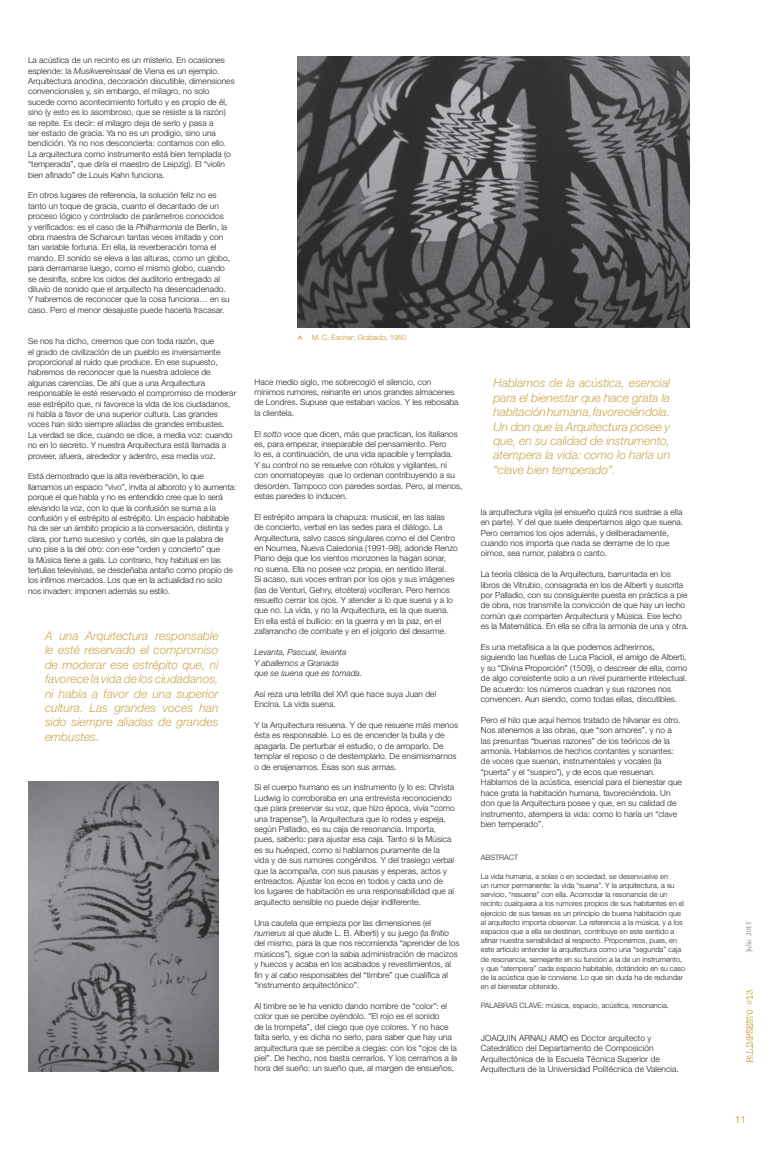
<style>
.page{position:relative;width:774px;height:1151px;background:#fff}
.page>*{position:absolute;margin:0;border:0;box-sizing:border-box;transform-origin:0 0}
.t1{font:italic 300 12px/14.4px "Helvetica Neue";color:#cea54d;text-align:justify}
.t2{font:300 10px "Helvetica Neue";color:#c59326}
.t3{font:9px "Batik";letter-spacing:-.065em;color:#c59326}
.t4{font:300 8.4px/10.4px "Helvetica Neue";color:#231f20}
.t5{font:italic 300 8.4px/10.4px "Helvetica Neue";color:#231f20}
.t6{font:500 8px "Helvetica Neue";color:#c59326}
.t7{font:300 7.4px/9.2px "Helvetica Neue";color:#231f20}
.t8{font:300 7.4px "Helvetica Neue";color:#c59326}
.t9{font:7px "Adobe Caslon Pro";color:#76787b}
.s1{font-style:italic}
</style>
<div class="page">
<img style="left:297px;top:56px;width:392px;height:271px">
<img style="left:28px;top:781px;width:190px;height:290px">
<p class="t4" style="left:28px;top:55px;width:208px">La acústica de un recinto es un misterio. En ocasiones esplende: la <span class="s1">Musikvereinsaal</span> de Viena es un ejemplo.<br>Arquitectura anodina, decoración discutible, dimensiones convencionales y, sin embargo, el milagro, no solo sucede como acontecimiento fortuito y es propio de él, sino (y esto es lo asombroso, que se resiste a la razón) se repite. Es decir: el milagro deja de serlo y pasa a<br>ser estado de gracia. Ya no es un prodigio, sino una bendición. Ya no nos desconcierta: contamos con ello.<br>La arquitectura como instrumento está bien templada (o “temperada”, que diría el maestro de Leipzig). El “violín bien afinado” de Louis Kahn funciona.</p>
<p class="t4" style="left:28px;top:190px;width:203px">En otros lugares de referencia, la solución feliz no es tanto un toque de gracia, cuanto el decantado de un proceso lógico y controlado de parámetros conocidos<br>y verificados: es el caso de la <span class="s1">Philharmonia</span> de Berlín, la obra maestra de Scharoun tantas veces imitada y con tan variable fortuna. En ella, la reverberación toma el mando. El sonido se eleva a las alturas, como un globo, para derramarse luego, como el mismo globo, cuando se desinfla, sobre los oídos del auditorio entregado al diluvio de sonido que el arquitecto ha desencadenado.<br>Y habremos de reconocer que la cosa funciona… en su caso. Pero el menor desajuste puede hacerla fracasar.</p>
<p class="t4" style="left:28px;top:336px;width:210px">Se nos ha dicho, creemos que con toda razón, que<br>el grado de civilización de un pueblo es inversamente proporcional al ruido que produce. En ese supuesto, habremos de reconocer que la nuestra adolece de algunas carencias. De ahí que a una Arquitectura responsable le esté reservado el compromiso de moderar ese estrépito que, ni favorece la vida de los ciudadanos, ni habla a favor de una superior cultura. Las grandes voces han sido siempre aliadas de grandes embustes.<br>La verdad se dice, cuando se dice, a media voz: cuando no en lo secreto. Y nuestra Arquitectura está llamada a proveer, afuera, alrededor y adentro, esa media voz.</p>
<p class="t4" style="left:28px;top:471px;width:210px">Está demostrado que la alta reverberación, lo que llamamos un espacio “vivo”, invita al alboroto y lo aumenta: porque el que habla y no es entendido cree que lo será elevando la voz, con lo que la confusión se suma a la confusión y el estrépito al estrépito. Un espacio habitable ha de ser un ámbito propicio a la conversación, distinta y clara, por turno sucesivo y cortés, sin que la palabra de uno pise a la del otro: con ese “orden y concierto” que<br>la Música tiene a gala. Lo contrario, hoy habitual en las tertulias televisivas, se desdeñaba antaño como propio de los ínfimos mercados. Los que en la actualidad no solo nos invaden: imponen además su estilo.</p>
<h1 class="t1" style="left:45px;top:628px;width:175px">A una Arquitectura responsable le esté reservado el compromiso de moderar ese estrépito que, ni favorece la vida de los ciudadanos, ni habla a favor de una superior cultura. Las grandes voces han sido siempre aliadas de grandes embustes.</h1>
<p class="t6" style="left:294px;top:340px;width:6px;rotate:-90deg">&gt;</p>
<p class="t8" style="left:312px;top:332px;width:96px">M. C. Escher: Grabado, 1950</p>
<p class="t4" style="left:254px;top:376px;width:205px">Hace medio siglo, me sobrecogió el silencio, con mínimos rumores, reinante en unos grandes almacenes de Londres. Supuse que estaban vacíos. Y les rebosaba la clientela.</p>
<p class="t4" style="left:254px;top:428px;width:209px">El <span class="s1">sotto voce</span> que dicen, más que practican, los italianos es, para empezar, inseparable del pensamiento. Pero<br>lo es, a continuación, de una vida apacible y templada.<br>Y su control no se resuelve con rótulos y vigilantes, ni con onomatopeyas que lo ordenan contribuyendo a su desorden. Tampoco con paredes sordas. Pero, al menos, estas paredes lo inducen.</p>
<p class="t4" style="left:254px;top:511px;width:205px">El estrépito ampara la chapuza: musical, en las salas<br>de concierto, verbal en las sedes para el diálogo. La Arquitectura, salvo casos singulares como el del Centro en Noumea, Nueva Caledonia (1991-98), adonde Renzo Piano deja que los vientos monzones la hagan sonar,<br>no suena. Ella no posee voz propia, en sentido literal.<br>Si acaso, sus voces entran por los ojos y sus imágenes (las de Venturi, Gehry, etcétera) vociferan. Pero hemos resuelto cerrar los ojos. Y atender a lo que suena y a lo que no. La vida, y no la Arquitectura, es la que suena.<br>En ella está el bullicio: en la guerra y en la paz, en el zafarrancho de combate y en el jolgorio del desarme.</p>
<p class="t5" style="left:254px;top:646px;width:109px">Levanta, Pascual, levanta<br>Y aballemos a Granada<br>que se suena que es tomada.</p>
<p class="t4" style="left:254px;top:688px;width:183px">Así reza una letrilla del XVI que hace suya Juan del<br>Encina. La vida suena.</p>
<p class="t4" style="left:254px;top:719px;width:205px">Y la Arquitectura resuena. Y de que resuene más menos ésta es responsable. Lo es de encender la bulla y de apagarla. De perturbar el estudio, o de arroparlo. De templar el reposo o de destemplarlo. De ensimismarnos o de enajenarnos. Ésas son sus armas.</p>
<p class="t4" style="left:254px;top:782px;width:202px">Si el cuerpo humano es un instrumento (y lo es: Christa Ludwig lo corroboraba en una entrevista reconociendo que para preservar su voz, que hizo época, vivía “como una trapense”), la Arquitectura que lo rodea y espeja, según Palladio, es su caja de resonancia. Importa, pues, saberlo: para ajustar esa caja. Tanto si la Música es su huésped, como si hablamos puramente de la vida y de sus rumores congénitos. Y del trasiego verbal que la acompaña, con sus pausas y esperas, actos y entreactos. Ajustar los ecos en todos y cada uno de los lugares de habitación es una responsabilidad que al arquitecto sensible no puede dejar indiferente.</p>
<p class="t4" style="left:254px;top:917px;width:206px">Una cautela que empieza por las dimensiones (el <span class="s1">numerus</span> al que alude L. B. Alberti) y su juego (la <span class="s1">finitio </span>del mismo, para la que nos recomienda “aprender de los músicos”), sigue con la sabia administración de macizos y huecos y acaba en los acabados y revestimientos, al fin y al cabo responsables del “timbre” que cualifica al “instrumento arquitectónico”.</p>
<p class="t4" style="left:254px;top:1000px;width:204px">Al timbre se le ha venido dando nombre de “color”: el color que se percibe oyéndolo. “El rojo es el sonido<br>de la trompeta”, del ciego que oye colores. Y no hace falta serlo, y es dicha no serlo, para saber que hay una arquitectura que se percibe a ciegas: con los “ojos de la piel”. De hecho, nos basta cerrarlos. Y los cerramos a la hora del sueño: un sueño que, al margen de ensueños,</p>
<h1 class="t1" style="left:493px;top:376px;width:178px">Hablamos de la acústica, esencial para el bienestar que hace grata la habitación humana, favoreciéndola.<br>Un don que la Arquitectura posee y que, en su calidad de instrumento, atempera la vida: como lo haría un “clave bien temperado”.</h1>
<p class="t4" style="left:480px;top:506px;width:204px">la arquitectura vigila (el ensueño quizá nos sustrae a ella en parte). Y del que suele despertarnos algo que suena.<br>Pero cerramos los ojos además, y deliberadamente, cuando nos importa que nada se derrame de lo que oímos, sea rumor, palabra o canto.</p>
<p class="t4" style="left:480px;top:568px;width:209px">La teoría clásica de la Arquitectura, barruntada en los libros de Vitrubio, consagrada en los de Alberti y suscrita por Palladio, con su consiguiente puesta en práctica a pie de obra, nos transmite la convicción de que hay un lecho común que comparten Arquitectura y Música. Ese lecho es la Matemática. En ella se cifra la armonía de una y otra.</p>
<p class="t4" style="left:480px;top:641px;width:208px">Es una metafísica a la que podemos adherirnos, siguiendo las huellas de Luca Pacioli, el amigo de Alberti, y su “Divina Proporción” (1509), o descreer de ella, como de algo consistente solo a un nivel puramente intelectual.<br>De acuerdo: los números cuadran y sus razones nos convencen. Aun siendo, como todas ellas, discutibles.</p>
<p class="t4" style="left:480px;top:714px;width:202px">Pero el hilo que aquí hemos tratado de hilvanar es otro.<br>Nos atenemos a las obras, que “son amores”, y no a las presuntas “buenas razones” de los teóricos de la armonía. Hablamos de hechos contantes y sonantes: de voces que suenan, instrumentales y vocales (la “puerta” y el “suspiro”), y de ecos que resuenan.<br>Hablamos de la acústica, esencial para el bienestar que hace grata la habitación humana, favoreciéndola. Un don que la Arquitectura posee y que, en su calidad de instrumento, atempera la vida: como lo haría un “clave bien temperado”.</p>
<p class="t7" style="left:480px;top:852px;width:39px">ABSTRACT</p>
<p class="t7" style="left:480px;top:871px;width:206px">La vida humana, a solas o en sociedad, se desenvuelve en<br>un rumor permanente: la vida “suena”. Y la arquitectura, a su servicio, “resuena” con ella. Acomodar la resonancia de un recinto cualquiera a los rumores propios de sus habitantes en el ejercicio de sus tareas es un principio de buena habitación que al arquitecto importa observar. La referencia a la música, y a los espacios que a ella se destinan, contribuye en este sentido a afinar nuestra sensibilidad al respecto. Proponemos, pues, en este artículo entender la arquitectura como una “segunda” caja de resonancia, semejante en su función a la de un instrumento, y que “atempera” cada espacio habitable, dotándolo en su caso de la acústica que le conviene. Lo que sin duda ha de redundar en el bienestar obtenido.</p>
<p class="t7" style="left:480px;top:1000px;width:189px">PALABRAS CLAVE: música, espacio, acústica, resonancia.</p>
<p class="t4" style="left:480px;top:1032px;width:199px">JOAQUIN ARNAU AMO es Doctor arquitecto y Catedrático del Departamento de Composición Arquitectónica de la Escuela Técnica Superior de Arquitectura de la Universidad Politécnica de Valencia.</p>
<p class="t9" style="left:744px;top:952px;width:32px;rotate:-90deg">Julio 2015</p>
<p class="t3" style="left:745px;top:1063px;width:75px;rotate:-90deg">PALIMPSESTO #13</p>
<p class="t2" style="left:734px;top:1113px;width:13px">11</p>
</div>
